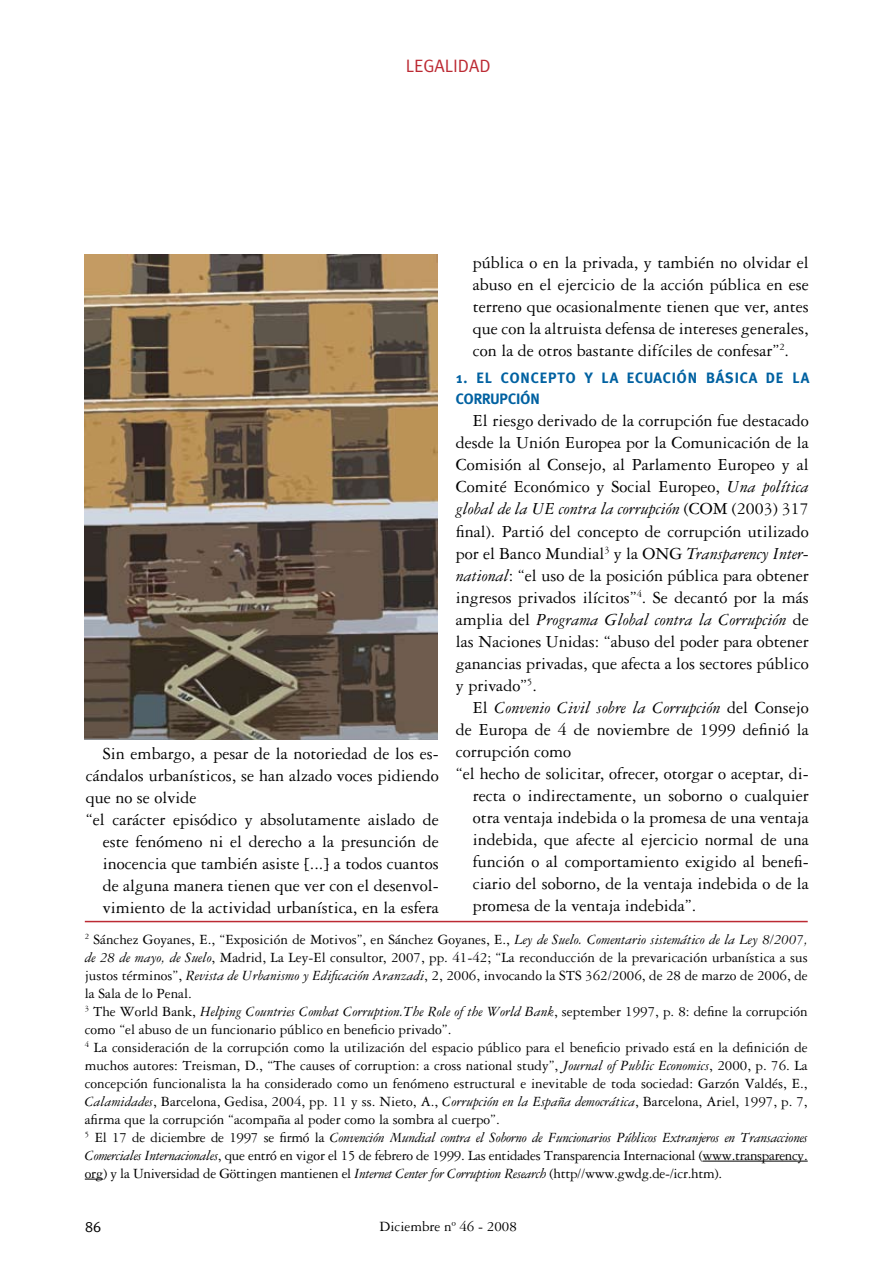
<style>
.page{position:relative;width:893px;height:1263px;background:#fff}
.page>*{position:absolute;margin:0;border:0;box-sizing:border-box;transform-origin:0 0}
.t1{font:18px/22px "Garamond Three";color:#000;text-align:justify}
.t2{font:italic 18px "Garamond Three";color:#000}
.t3{font:18px "Meta";color:#bc2a33}
.t4{font:15px/18px "Garamond Three";color:#000}
.t5{font:700 15px/21.6px "Meta";letter-spacing:.06em;color:#0061a1}
.t6{font:15px "Meta";color:#000}
.s1{font-style:italic}
.s2{font-style:normal}
</style>
<div class="page">
<hr style="left:85px;top:921px;width:723px;height:1px;background:#bc2a33">
<hr style="left:702px;top:1161px;width:106px;height:1px;background:#000">
<svg style="left:85px;top:1179px;width:18px;height:1px"></svg>
<img style="left:85px;top:254px;width:353px;height:485px">
<p class="t3" style="left:406px;top:56px;width:86px">LEGALIDAD</p>
<p class="t1" style="left:473px;top:252px;width:337px">pública o en la privada, y también no olvidar el abuso en el ejercicio de la acción pública en ese terreno que ocasionalmente tienen que ver, antes que con la altruista defensa de intereses generales, con la de otros bastante difíciles de confesar”<sup>2</sup>.</p>
<p class="t5" style="left:456px;top:367px;width:355px">1. EL CONCEPTO Y LA ECUACIÓN BÁSICA DE LA<br>CORRUPCIÓN</p>
<p class="t1" style="left:456px;top:410px;width:354px;text-indent:17px">El riesgo derivado de la corrupción fue destacado desde la Unión Europea por la Comunicación de la Comisión al Consejo, al Parlamento Europeo y al Comité Económico y Social Europeo, <span class="s1">Una política global de la UE contra la corrupción</span> (COM (2003) 317 final). Partió del concepto de corrupción utilizado por el Banco Mundial<sup>3</sup> y la ONG <span class="s1">Transparency Inter&shy;national</span>: “el uso de la posición pública para obtener ingresos privados ilícitos”<sup>4</sup>. Se decantó por la más amplia del <span class="s1">Programa Global contra la Corrupción</span> de las Naciones Unidas: “abuso del poder para obtener ganancias privadas, que afecta a los sectores público y privado”<sup>5</sup>.</p>
<p class="t2" style="left:473px;top:698px;width:337px"><span class="s2">El</span> Convenio Civil sobre la Corrupción <span class="s2">del Consejo</span></p>
<p class="t1" style="left:456px;top:719px;width:354px">de Europa de 4 de noviembre de 1999 definió la</p>
<p class="t1" style="left:456px;top:741px;width:117px">corrupción como</p>
<p class="t1" style="left:456px;top:763px;width:354px">“el hecho de solicitar, ofrecer, otorgar o aceptar, di-</p>
<p class="t1" style="left:473px;top:785px;width:337px">recta o indirectamente, un soborno o cualquier</p>
<p class="t1" style="left:473px;top:807px;width:337px">otra ventaja indebida o la promesa de una ventaja</p>
<p class="t1" style="left:473px;top:829px;width:337px">indebida, que afecte al ejercicio normal de una</p>
<p class="t1" style="left:473px;top:851px;width:337px">función o al comportamiento exigido al benefi-</p>
<p class="t1" style="left:473px;top:873px;width:337px">ciario del soborno, de la ventaja indebida o de la</p>
<p class="t1" style="left:473px;top:895px;width:225px">promesa de la ventaja indebida”.</p>
<p class="t4" style="left:85px;top:930px;width:724px"><sup>2</sup> Sánchez Goyanes, E., “Exposición de Motivos”, en Sánchez Goyanes, E., <span class="s1">Ley de Suelo. Comentario sistemático de la Ley 8/2007, de 28 de mayo, de Suelo</span>, Madrid, La Ley-El consultor, 2007, pp. 41-42; “La reconducción de la prevaricación urbanística a sus justos términos”, <span class="s1">Revista de Urbanismo y Edificación Aranzadi</span>, 2, 2006, invocando la STS 362/2006, de 28 de marzo de 2006, de la Sala de lo Penal.<br><sup>3</sup> The World Bank, <span class="s1">Helping Countries Combat Corruption.The Role of the World Bank</span>, september 1997, p. 8: define la corrupción como “el abuso de un funcionario público en beneficio privado”.<br><sup>4</sup> La consideración de la corrupción como la utilización del espacio público para el beneficio privado está en la definición de muchos autores: Treisman, D., “The causes of corruption: a cross national study”, <span class="s1">Journal of Public Economics</span>, 2000, p. 76. La concepción funcionalista la ha considerado como un fenómeno estructural e inevitable de toda sociedad: Garzón Valdés, E., <span class="s1">Calamidades</span>, Barcelona, Gedisa, 2004, pp. 11 y ss. Nieto, A., <span class="s1">Corrupción en la España democrática</span>, Barcelona, Ariel, 1997, p. 7, afirma que la corrupción “acompaña al poder como la sombra al cuerpo”.<br><sup>5</sup> El 17 de diciembre de 1997 se firmó la <span class="s1">Convención Mundial contra el Soborno de Funcionarios Públicos Extranjeros en Transacciones Comerciales Internacionales</span>, que entró en vigor el 15 de febrero de 1999. Las entidades Transparencia Internacional (www.transparency. org) y la Universidad de Göttingen mantienen el <span class="s1">Internet Center for Corruption Research</span> (http//www.gwdg.de-/icr.htm).</p>
<p class="t1" style="left:103px;top:743px;width:337px">Sin embargo, a pesar de la notoriedad de los es-</p>
<p class="t1" style="left:86px;top:765px;width:354px">cándalos urbanísticos, se han alzado voces pidiendo</p>
<p class="t1" style="left:86px;top:787px;width:112px">que no se olvide</p>
<p class="t1" style="left:86px;top:809px;width:354px">“el carácter episódico y absolutamente aislado de</p>
<p class="t1" style="left:103px;top:831px;width:337px">este fenómeno ni el derecho a la presunción de</p>
<p class="t1" style="left:103px;top:853px;width:337px">inocencia que también asiste [...] a todos cuantos</p>
<p class="t1" style="left:103px;top:875px;width:337px">de alguna manera tienen que ver con el desenvol-</p>
<p class="t1" style="left:103px;top:897px;width:337px">vimiento de la actividad urbanística, en la esfera</p>
<p class="t6" style="left:85px;top:1218px;width:18px">86</p>
<p class="t4" style="left:380px;top:1217px;width:139px">Diciembre nº 46 - 2008</p>
</div>
